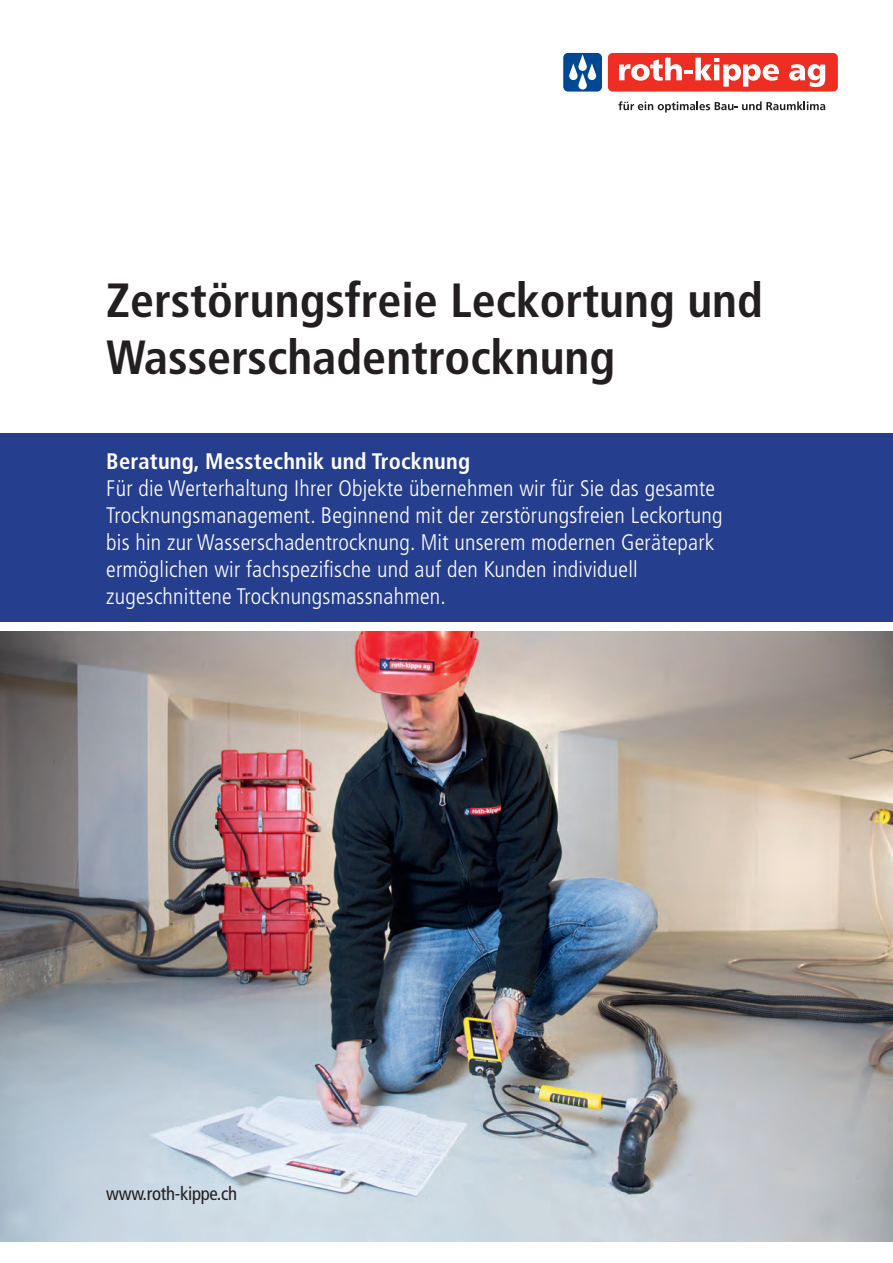
<style>
.page{position:relative;width:893px;height:1263px;background:#fff}
.page>*{position:absolute;margin:0;border:0;box-sizing:border-box;transform-origin:0 0}
.t1{font:700 condensed 48px/57.6px "Frutiger";color:#231f20}
.t2{font:300 condensed 22.5px/27px "Frutiger";letter-spacing:.01em;color:#fff}
.t3{font:700 condensed 22.5px "Frutiger";letter-spacing:.01em;color:#fff}
.t4{font:condensed 18.75px "Frutiger";letter-spacing:-.015em;color:#231f20}
</style>
<div class="page">
<img style="left:0;top:631px;width:893px;height:611px">
<div style="left:0;top:434px;width:893px;height:188px;background:#253f8e"></div>
<div style="left:608px;top:53px;width:230px;height:39px;background:#ee2e22;border-radius:5px"></div>
<div style="left:563px;top:53px;width:39px;height:39px;background:#014892;border-radius:5px"></div>
<svg style="left:619px;top:58px;width:160px;height:29px"></svg>
<svg style="left:789px;top:64px;width:36px;height:23px"></svg>
<svg style="left:569px;top:54px;width:27px;height:36px"></svg>
<svg style="left:618px;top:101px;width:207px;height:12px"></svg>
<h1 class="t1" style="left:106px;top:271px;width:658px">Zerstörungsfreie Leckortung und<br>Wasserschadentrocknung</h1>
<p class="t3" style="left:106px;top:447px;width:365px">Beratung, Messtechnik und Trocknung</p>
<p class="t2" style="left:106px;top:475px;width:618px">Für die Werterhaltung Ihrer Objekte übernehmen wir für Sie das gesamte Trocknungsmanagement. Beginnend mit der zerstörungsfreien Leckortung bis hin zur Wasserschadentrocknung. Mit unserem modernen Gerätepark ermöglichen wir fachspezifische und auf den Kunden individuell zugeschnittene Trocknungsmassnahmen.</p>
<p class="t4" style="left:106px;top:1182px;width:132px">www.roth-kippe.ch</p>
</div>
